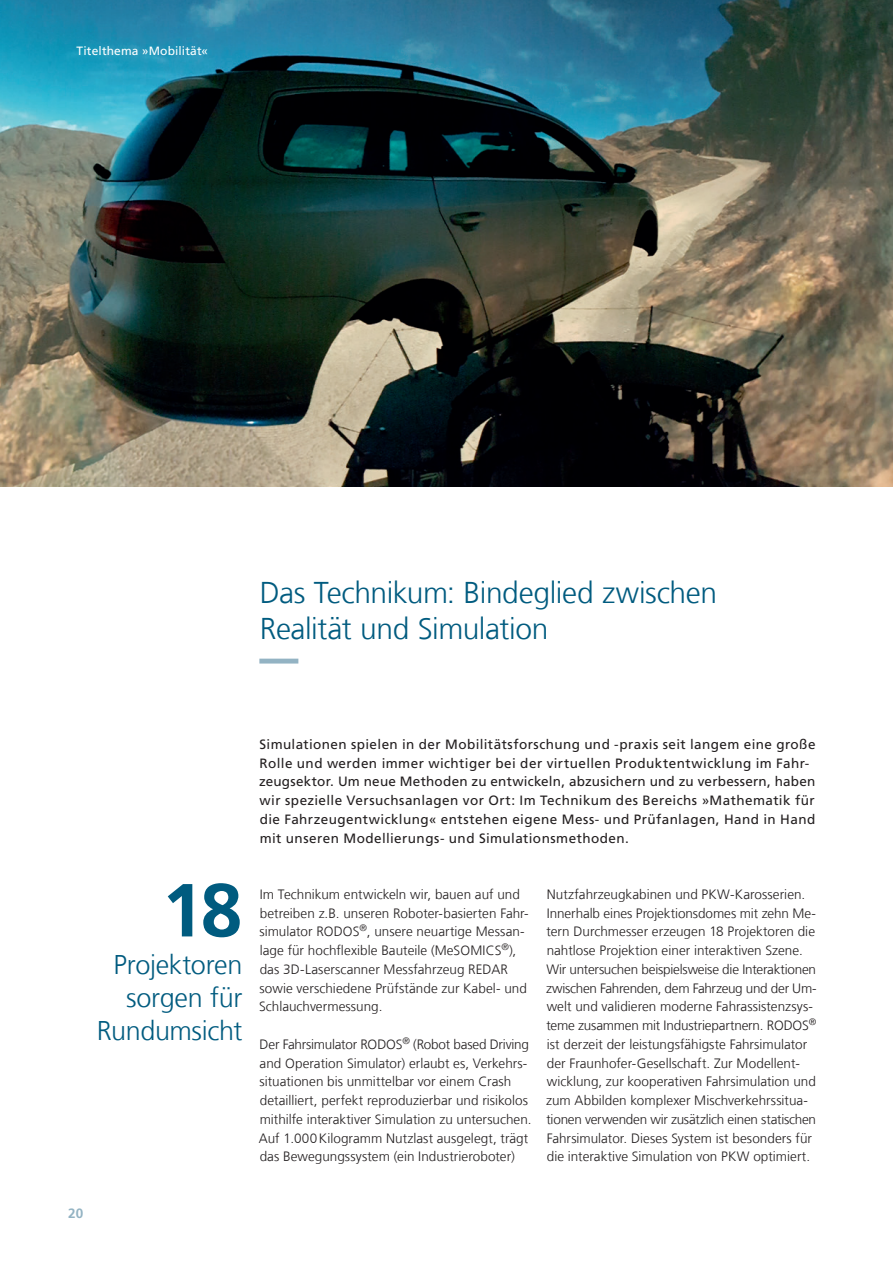
<style>
.page{position:relative;width:893px;height:1263px;background:#fff}
.page>*{position:absolute;margin:0;border:0;box-sizing:border-box;transform-origin:0 0}
.Hervorhebung_18pt_re{font:700 75px "Frutiger LT Com";color:#005b7f}
.Ueberschrift_20_24_b{font:300 30px/36px "Frutiger LT Com";letter-spacing:-.015em;color:#005b7f}
.Hervorhebung_18pt_re-2{font:300 27px/33px "Frutiger LT Com";letter-spacing:-.015em;color:#005b7f;text-align:right}
.Fliesstext_9_12_5_sc{font:300 13.5px/18.8px "Frutiger LT Com";color:#231f20}
.Introtext_9_12_5_sch{font:13.5px/18.8px "Frutiger LT Com";letter-spacing:.03em;color:#231f20}
.t1{font:700 13.5px "Frutiger LT Com";color:#93b3c3}
.Kolumne{font:12px "Frutiger LT Com";letter-spacing:.015em;color:#fff}
</style>
<div class="page">
<img style="left:0;top:0;width:893px;height:486px">
<svg style="left:259px;top:659px;width:40px;height:4px"></svg>
<p class="Kolumne" style="left:77px;top:44px;width:133px">Titelthema »Mobilität«</p>
<p class="Ueberschrift_20_24_b" style="left:260px;top:574px;width:459px">Das Technikum: Bindeglied zwischen<br>Realität und Simulation</p>
<p class="Hervorhebung_18pt_re" style="left:162px;top:866px;width:82px">18</p>
<p class="Hervorhebung_18pt_re-2" style="left:97px;top:948px;width:147px">Projektoren sorgen für<br>Rundumsicht</p>
<p class="Introtext_9_12_5_sch" style="left:259px;top:735px;width:558px">Simulationen spielen in der Mobilitätsforschung und -praxis seit langem eine große Rolle und werden immer wichtiger bei der virtuellen Produktentwicklung im Fahr&shy;zeugsektor. Um neue Methoden zu entwickeln, abzusichern und zu verbessern, haben wir spezielle Versuchsanlagen vor Ort: Im Technikum des Bereichs »Mathematik für die Fahrzeugentwicklung« entstehen eigene Mess- und Prüfanlagen, Hand in Hand mit unseren Modellierungs- und Simulationsmethoden.</p>
<p class="Fliesstext_9_12_5_sc" style="left:259px;top:885px;width:271px">Im Technikum entwickeln wir, bauen auf und betreiben z.B. unseren Roboter-basierten Fahr&shy;simulator RODOS<sup>®</sup>, unsere neuartige Messan&shy;lage für hochflexible Bauteile (MeSOMICS<sup>®</sup>), das 3D-Laserscanner Messfahrzeug REDAR sowie verschiedene Prüfstände zur Kabel- und Schlauchvermessung.</p>
<p class="Fliesstext_9_12_5_sc" style="left:259px;top:1035px;width:274px">Der Fahrsimulator RODOS<sup>®</sup> (Robot based Driving and Operation Simulator) erlaubt es, Verkehrs&shy;situationen bis unmittelbar vor einem Crash detailliert, perfekt reproduzierbar und risikolos mithilfe interaktiver Simulation zu untersuchen.<br>Auf 1.000Kilogramm Nutzlast ausgelegt, trägt das Bewegungssystem (ein Industrieroboter)</p>
<p class="Fliesstext_9_12_5_sc" style="left:546px;top:885px;width:272px">Nutzfahrzeugkabinen und PKW-Karosserien.<br>Innerhalb eines Projektionsdomes mit zehn Me&shy;tern Durchmesser erzeugen 18 Projektoren die nahtlose Projektion einer interaktiven Szene.<br>Wir untersuchen beispielsweise die Interaktionen zwischen Fahrenden, dem Fahrzeug und der Um&shy;welt und validieren moderne Fahrassistenzsys&shy;teme zusammen mit Industriepartnern. RODOS<sup>® </sup>ist derzeit der leistungsfähigste Fahrsimulator der Fraunhofer-Gesellschaft. Zur Modellent&shy;wicklung, zur kooperativen Fahrsimulation und zum Abbilden komplexer Mischverkehrssitua&shy;tionen verwenden wir zusätzlich einen statischen Fahrsimulator. Dieses System ist besonders für die interaktive Simulation von PKW optimiert.</p>
<p class="t1" style="left:68px;top:1205px;width:17px">20</p>
</div>
